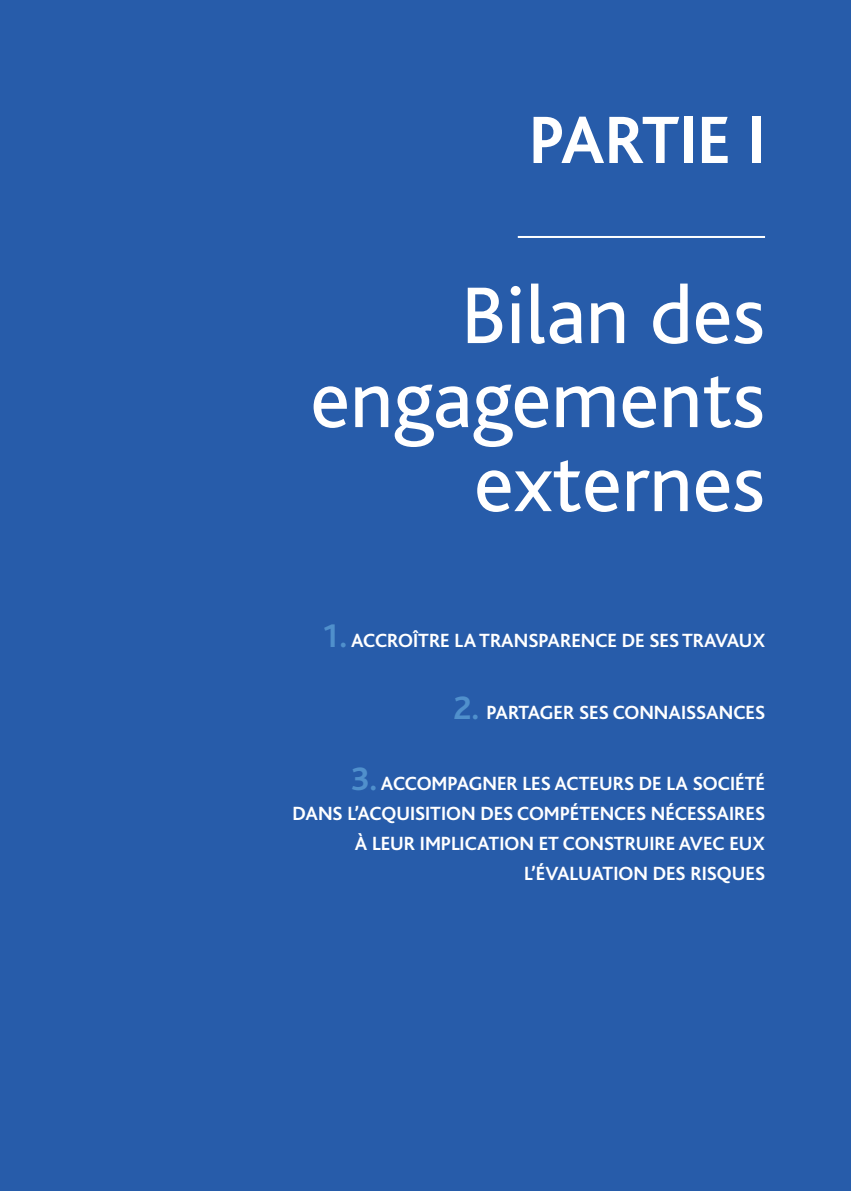
<style>
.page{position:relative;width:851px;height:1191px;background:#fff}
.page>*{position:absolute;margin:0;border:0;box-sizing:border-box;transform-origin:0 0}
.t1{font:84px/84px "Bliss";color:#fff;text-align:right}
.t2{font:700 70px "Bliss";color:#fff}
.t3{font:700 20px/30px "Bliss";color:#fff;text-align:right}
.s1{font-size:34px;color:#5090cc}
</style>
<div class="page">
<div style="left:0;top:0;width:850px;height:1191px;background:#275caa"></div>
<hr style="left:517px;top:236px;width:248px;height:2px;background:#fff">
<h2 class="t2" style="left:528px;top:113px;width:238px">PARTIE I</h2>
<h1 class="t1" style="left:310px;top:281px;width:456px">Bilan des engagements externes</h1>
<p class="t3" style="left:321px;top:627px;width:445px"><span class="s1">1.</span> ACCROÎTRE LATRANSPARENCE DE SES TRAVAUX</p>
<p class="t3" style="left:453px;top:699px;width:313px"><span class="s1">2.</span> PARTAGER SES CONNAISSANCES</p>
<p class="t3" style="left:292px;top:770px;width:474px"><span class="s1">3.</span> ACCOMPAGNER LES ACTEURS DE LA SOCIÉTÉ<br>DANS L’ACQUISITION DES COMPÉTENCES NÉCESSAIRES À LEUR IMPLICATION ET CONSTRUIRE AVEC EUX L’ÉVALUATION DES RISQUES</p>
</div>
